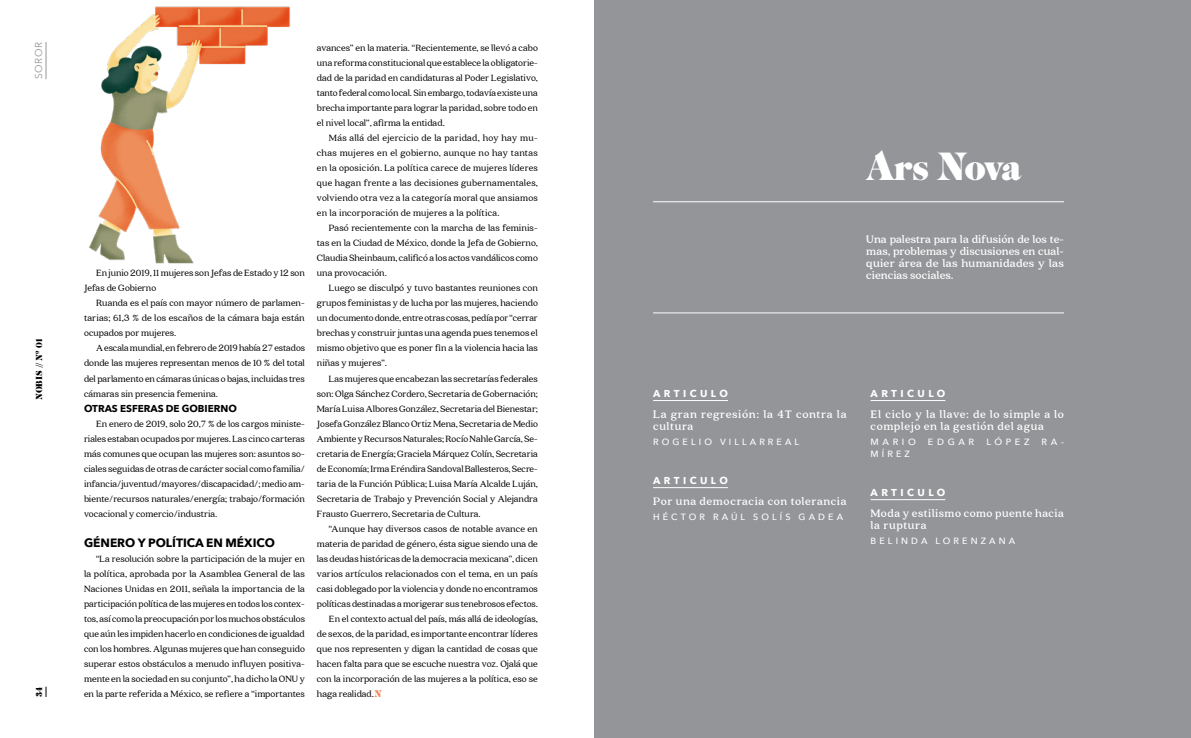
<style>
.page{position:relative;width:1191px;height:738px;background:#fff}
.page>*{position:absolute;margin:0;border:0;box-sizing:border-box;transform-origin:0 0}
.t1{font:36px "Cabernet JF Pro";letter-spacing:-.025em;color:#fff}
.t2{font:700 12px/12px "Quincy CF";letter-spacing:.04em;color:#fff}
.t3{font:700 12px "Avenir Next";color:#000}
.t4{font:10px/15px "Quincy CF";color:#000;text-align:justify}
.t5{font:700 10px "Avenir Next";letter-spacing:.345em;color:#fff}
.t6{font:700 10px "Avenir Next";color:#000}
.t7{font:10px "Avenir Next";letter-spacing:.06em;color:#939598}
.t8{font:500 9px "Avenir Next";letter-spacing:.345em;color:#fff}
.t9{font:8px "Cabernet JF Pro";color:#000}
.s1{font-family:"Cabernet JF Pro";font-size:9px;color:#f5885c}
</style>
<div class="page">
<hr style="left:46px;top:42px;width:1px;height:37px;background:#939598">
<div style="left:595px;top:0;width:596px;height:737px;background:#939598"></div>
<hr style="left:653px;top:201px;width:411px;height:1px;background:#fff">
<hr style="left:653px;top:312px;width:411px;height:1px;background:#fff">
<hr style="left:653px;top:400px;width:75px;height:1px;background:#fff">
<hr style="left:653px;top:487px;width:75px;height:1px;background:#fff">
<hr style="left:870px;top:400px;width:75px;height:1px;background:#fff">
<hr style="left:870px;top:499px;width:75px;height:1px;background:#fff">
<img style="left:89px;top:6px;width:201px;height:258px">
<p class="t7" style="left:30px;top:79px;width:39px;rotate:-90deg">SOROR</p>
<p class="t9" style="left:35px;top:399px;width:62px;rotate:-90deg">NOBIS // Nº 01</p>
<p class="t9" style="left:35px;top:696px;width:12px;rotate:-90deg">34</p>
<p class="t4" style="left:84px;top:265px;width:222px;text-indent:12px">En junio 2019, 11 mujeres son Jefas de Estado y 12 son<br>Jefas de Gobierno</p>
<p class="t4" style="left:84px;top:295px;width:222px;text-indent:12px">Ruanda es el país con mayor número de parlamen&shy;tarias; 61,3 % de los escaños de la cámara baja están ocupados por mujeres.</p>
<p class="t4" style="left:84px;top:340px;width:222px;text-indent:12px">A escala mundial, en febrero de 2019 había 27 estados donde las mujeres representan menos de 10 % del total del parlamento en cámaras únicas o bajas, incluidas tres cámaras sin presencia femenina.</p>
<p class="t6" style="left:84px;top:399px;width:154px">OTRAS ESFERAS DE GOBIERNO</p>
<p class="t4" style="left:84px;top:415px;width:222px;text-indent:12px">En enero de 2019, solo 20,7 % de los cargos ministe&shy;riales estaban ocupados por mujeres. Las cinco carteras más comunes que ocupan las mujeres son: asuntos so&shy;ciales seguidas de otras de carácter social como familia/ infancia/juventud/mayores/discapacidad/; medio am&shy;biente/recursos naturales/energía; trabajo/formación vocacional y comercio/industria.</p>
<p class="t3" style="left:84px;top:531px;width:192px">GÉNERO Y POLÍTICA EN MÉXICO</p>
<p class="t4" style="left:84px;top:550px;width:222px;text-indent:12px">“La resolución sobre la participación de la mujer en la política, aprobada por la Asamblea General de las Naciones Unidas en 2011, señala la importancia de la participación política de las mujeres en todos los contex&shy;tos, así como la preocupación por los muchos obstáculos que aún les impiden hacerlo en condiciones de igualdad con los hombres. Algunas mujeres que han conseguido superar estos obstáculos a menudo influyen positiva&shy;mente en la sociedad en su conjunto”, ha dicho la ONU y en la parte referida a México, se refiere a “importantes</p>
<p class="t4" style="left:317px;top:40px;width:222px">avances” en la materia. “Recientemente, se llevó a cabo una reforma constitucional que establece la obligatorie&shy;dad de la paridad en candidaturas al Poder Legislativo, tanto federal como local. Sin embargo, todavía existe una brecha importante para lograr la paridad, sobre todo en el nivel local”, afirma la entidad.</p>
<p class="t4" style="left:317px;top:130px;width:222px;text-indent:12px">Más allá del ejercicio de la paridad, hoy hay mu&shy;chas mujeres en el gobierno, aunque no hay tantas en la oposición. La política carece de mujeres líderes que hagan frente a las decisiones gubernamentales, volviendo otra vez a la categoría moral que ansiamos en la incorporación de mujeres a la política.</p>
<p class="t4" style="left:317px;top:220px;width:222px;text-indent:12px">Pasó recientemente con la marcha de las feminis&shy;tas en la Ciudad de México, donde la Jefa de Gobierno, Claudia Sheinbaum, calificó a los actos vandálicos como una provocación.</p>
<p class="t4" style="left:317px;top:280px;width:222px;text-indent:12px">Luego se disculpó y tuvo bastantes reuniones con grupos feministas y de lucha por las mujeres, haciendo un documento donde, entre otras cosas, pedía por “cerrar brechas y construir juntas una agenda pues tenemos el mismo objetivo que es poner fin a la violencia hacia las niñas y mujeres”.</p>
<p class="t4" style="left:317px;top:370px;width:222px;text-indent:12px">Las mujeres que encabezan las secretarías federales son: Olga Sánchez Cordero, Secretaria de Gobernación; María Luisa Albores González, Secretaria del Bienestar; Josefa González Blanco Ortiz Mena, Secretaria de Medio Ambiente y Recursos Naturales; Rocío Nahle García, Se&shy;cretaria de Energía; Graciela Márquez Colín, Secretaria de Economía; Irma Eréndira Sandoval Ballesteros, Secre&shy;taria de la Función Pública; Luisa María Alcalde Luján, Secretaria de Trabajo y Prevención Social y Alejandra Frausto Guerrero, Secretaria de Cultura.</p>
<p class="t4" style="left:329px;top:520px;width:210px">“Aunque hay diversos casos de notable avance en</p>
<p class="t4" style="left:317px;top:535px;width:222px">materia de paridad de género, ésta sigue siendo una de</p>
<p class="t4" style="left:317px;top:550px;width:222px">las deudas históricas de la democracia mexicana”, dicen</p>
<p class="t4" style="left:317px;top:565px;width:222px">varios artículos relacionados con el tema, en un país</p>
<p class="t4" style="left:317px;top:580px;width:222px">casi doblegado por la violencia y donde no encontramos</p>
<p class="t4" style="left:317px;top:595px;width:222px">políticas destinadas a morigerar sus tenebrosos efectos.</p>
<p class="t4" style="left:329px;top:610px;width:210px">En el contexto actual del país, más allá de ideologías,</p>
<p class="t4" style="left:317px;top:625px;width:222px">de sexos, de la paridad, es importante encontrar líderes</p>
<p class="t4" style="left:317px;top:640px;width:222px">que nos representen y digan la cantidad de cosas que</p>
<p class="t4" style="left:317px;top:655px;width:222px">hacen falta para que se escuche nuestra voz. Ojalá que</p>
<p class="t4" style="left:317px;top:670px;width:222px">con la incorporación de las mujeres a la política, eso se</p>
<p class="t4" style="left:317px;top:685px;width:66px">haga realidad.<span class="s1">N</span></p>
<h1 class="t1" style="left:866px;top:147px;width:157px">Ars Nova</h1>
<p class="t2" style="left:866px;top:233px;width:199px;text-align:justify">Una palestra para la difusión de los te&shy;mas, problemas y discusiones en cual&shy;quier área de las humanidades y las ciencias sociales.</p>
<p class="t5" style="left:653px;top:384px;width:76px">ARTICULO</p>
<p class="t2" style="left:653px;top:407px;width:195px">La gran regresión: la 4T contra la cultura</p>
<p class="t8" style="left:653px;top:433px;width:148px">ROGELIO VILLARREAL</p>
<p class="t5" style="left:653px;top:471px;width:76px">ARTICULO</p>
<p class="t2" style="left:653px;top:494px;width:195px">Por una democracia con tolerancia</p>
<p class="t8" style="left:653px;top:508px;width:191px">HÉCTOR RAÚL SOLÍS GADEA</p>
<p class="t5" style="left:870px;top:384px;width:76px">ARTICULO</p>
<p class="t2" style="left:870px;top:407px;width:195px">El ciclo y la llave: de lo simple a lo complejo en la gestión del agua</p>
<p class="t8" style="left:870px;top:433px;width:47px">MARIO</p>
<p class="t8" style="left:928px;top:433px;width:48px">EDGAR</p>
<p class="t8" style="left:986px;top:433px;width:45px">LÓPEZ</p>
<p class="t8" style="left:1041px;top:433px;width:24px">RA-</p>
<p class="t8" style="left:870px;top:445px;width:41px">MÍREZ</p>
<p class="t5" style="left:870px;top:483px;width:76px">ARTICULO</p>
<p class="t2" style="left:870px;top:506px;width:195px">Moda y estilismo como puente hacia la ruptura</p>
<p class="t8" style="left:870px;top:532px;width:146px">BELINDA LORENZANA</p>
</div>
